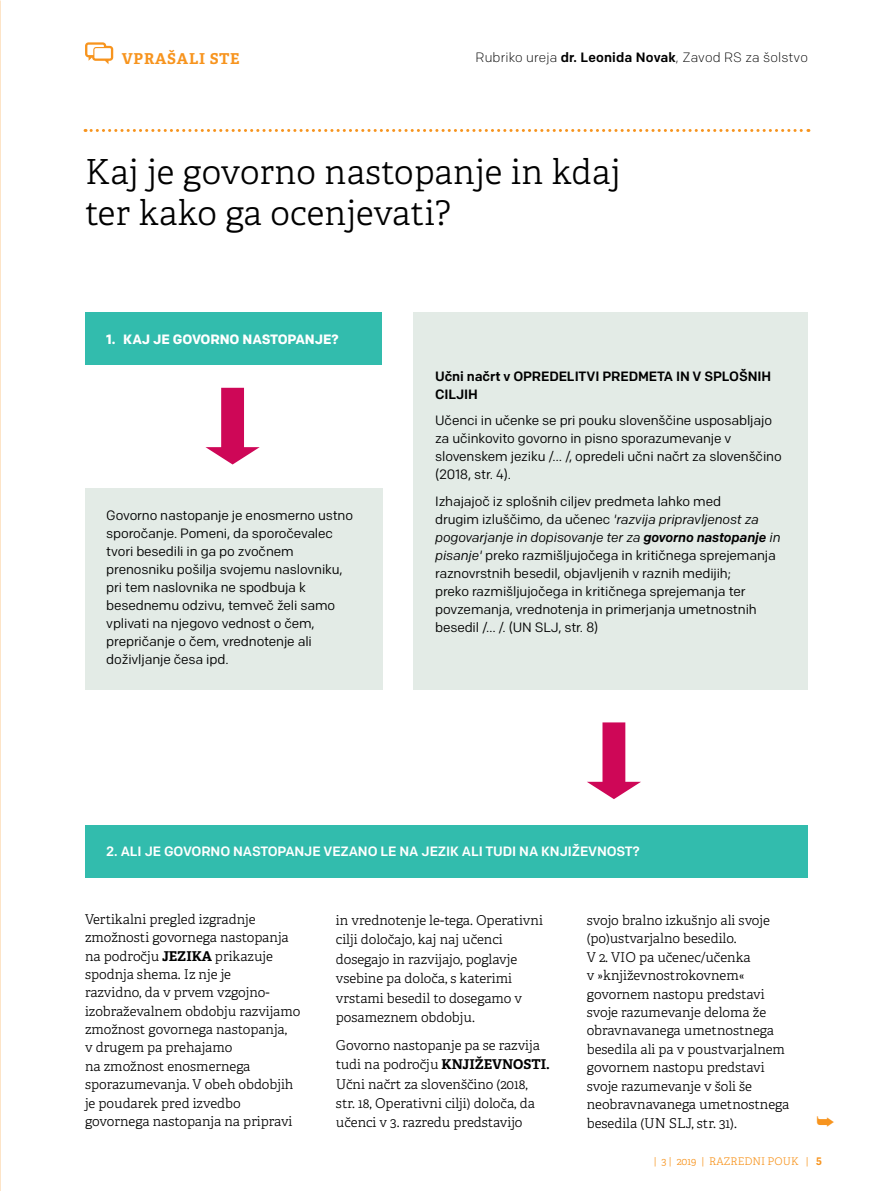
<style>
.page{position:relative;width:893px;height:1191px;background:#fff}
.page>*{position:absolute;margin:0;border:0;box-sizing:border-box;transform-origin:0 0}
.t1{font:300 34.5px/41.4px "Adelle";letter-spacing:.005em;color:#000}
.t2{font:700 15px "Adelle";letter-spacing:.05em;color:#f7941e}
.t3{font:300 13.5px/18.3px "Adelle";color:#000}
.t4{font:13.5px/18px "Chrono";letter-spacing:-.01em;color:#000}
.t5{font:500 13.5px "Chrono";letter-spacing:-.01em;color:#fff}
.t6{font:500 13.5px "Chrono";letter-spacing:-.01em;color:#000}
.t7{font:300 13.5px "Chrono";letter-spacing:.01em;color:#000}
.t8{font:700 13.5px "Chrono";letter-spacing:-.01em;color:#fff}
.t9{font:700 13.5px "Adelle";color:#000}
.t10{font:300 10.5px "Adelle";color:#f7941e}
.s1{font-weight:500}
.s2{font-style:italic}
.s3{font-weight:500;font-style:italic}
.s4{font-weight:700}
.s5{font-family:"Adelle Sans";font-weight:700}
</style>
<div class="page">
<svg style="left:85px;top:42px;width:28px;height:22px"></svg>
<div style="left:85px;top:824px;width:723px;height:53px;background:#32bcad"></div>
<div style="left:414px;top:312px;width:394px;height:378px;background:#e3ebe6"></div>
<div style="left:85px;top:312px;width:296px;height:53px;background:#32bcad"></div>
<div style="left:85px;top:488px;width:298px;height:202px;background:#e3ebe6"></div>
<svg style="left:587px;top:722px;width:54px;height:77px"></svg>
<svg style="left:85px;top:129px;width:724px;height:3px"></svg>
<svg style="left:205px;top:388px;width:55px;height:76px"></svg>
<p class="t2" style="left:122px;top:49px;width:12px">VPR</p>
<p class="t2" style="left:155px;top:49px;width:86px">AŠALI STE</p>
<p class="t7" style="left:476px;top:49px;width:334px">Rubriko ureja <span class="s1">DR. LEONIDA NOVAK</span>, Zavod RS za šolstvo</p>
<h1 class="t1" style="left:85px;top:151px;width:537px">Kaj je govorno nastopanje in kdaj ter kako ga ocenjevati?</h1>
<p class="t8" style="left:106px;top:330px;width:234px">1. KAJ JE GOVORNO NASTOPANJE?</p>
<p class="t4" style="left:106px;top:506px;width:248px">Govorno nastopanje je enosmerno ustno sporočanje. Pomeni, da sporočevalec tvori besedili in ga po zvočnem prenosniku pošilja svojemu naslovniku, pri tem naslovnika ne spodbuja k besednemu odzivu, temveč želi samo vplivati na njegovo vednost o čem, prepričanje o čem, vrednotenje ali doživljanje česa ipd.</p>
<p class="t6" style="left:435px;top:367px;width:88px">UČNI NAČRT V OPREDE</p>
<p class="t6" style="left:567px;top:367px;width:46px">LITVI PRED</p>
<p class="t6" style="left:638px;top:367px;width:135px">META IN V SPLOŠNIH</p>
<p class="t6" style="left:435px;top:385px;width:44px">CILJIH</p>
<p class="t4" style="left:435px;top:411px;width:348px">Učenci in učenke se pri pouku slovenščine usposabljajo za učinkovito govorno in pisno sporazumevanje v slovenskem jeziku /… /, opredeli učni načrt za slovenščino (2018, str. 4).</p>
<p class="t4" style="left:435px;top:492px;width:347px">Izhajajoč iz splošnih ciljev predmeta lahko med<br>drugim izluščimo, da učenec <span class="s2">'razvija pripravljenost za pogovarjanje in dopisovanje ter za</span> <span class="s3">govorno nastopanje</span> <span class="s2">in pisanje'</span> preko razmišljujočega in kritičnega sprejemanja raznovrstnih besedil, objavljenih v raznih medijih;<br>preko razmišljujočega in kritičnega sprejemanja ter povzemanja, vrednotenja in primerjanja umetnostnih besedil /… /. (UN SLJ, str. 8)</p>
<p class="t5" style="left:106px;top:843px;width:535px">2. ALI JE GOVORNO NASTOPANJE VEZANO LE NA JEZIK ALI TUDI NA KNJIŽEVNOST?</p>
<p class="t3" style="left:85px;top:910px;width:205px">Vertikalni pregled izgradnje zmožnosti govornega nastopanja na področju <span class="s4">JEZIKA</span></p>
<p class="t3" style="left:85px;top:947px;width:217px;text-indent:130px">prikazuje spodnja shema. Iz nje je<br>razvidno, da v prvem vzgojno&shy;izobraževalnem obdobju razvijamo zmožnost govornega nastopanja,<br>v drugem pa prehajamo<br>na zmožnost enosmernega sporazumevanja. V obeh obdobjih je poudarek pred izvedbo govornega nastopanja na pripravi</p>
<p class="t3" style="left:336px;top:910px;width:208px;line-height:19.4px">in vrednotenje le-tega. Operativni cilji določajo, kaj naj učenci dosegajo in razvijajo, poglavje vsebine pa določa, s katerimi vrstami besedil to dosegamo v posameznem obdobju.</p>
<p class="t3" style="left:336px;top:1035px;width:205px;line-height:19.4px">Govorno nastopanje pa se razvija tudi na področju <span class="s4">KNJI</span></p>
<p class="t9" style="left:475px;top:1055px;width:76px">ŽEVNOSTI.</p>
<p class="t3" style="left:336px;top:1074px;width:200px;line-height:19.4px">Učni načrt za slovenščino (2018, str. 18, Operativni cilji) določa, da učenci v 3. razredu predstavijo</p>
<p class="t3" style="left:587px;top:911px;width:204px">svojo bralno izkušnjo ali svoje (po)ustvarjalno besedilo.<br>V 2. VI O pa učenec/učenka<br>v »književnostrokovnem« govornem nastopu predstavi svoje razumevanje deloma že obravnavanega umetnostnega besedila ali pa v poustvarjalnem govornem nastopu predstavi svoje razumevanje v šoli še neobravnavanega umetnostnega besedila (UN SLJ, str. 31).</p>
<p class="t10" style="left:654px;top:1154px;width:170px">| 3 | 2019 | RAZREDNI POUK | <span class="s5">5</span></p>
</div>
